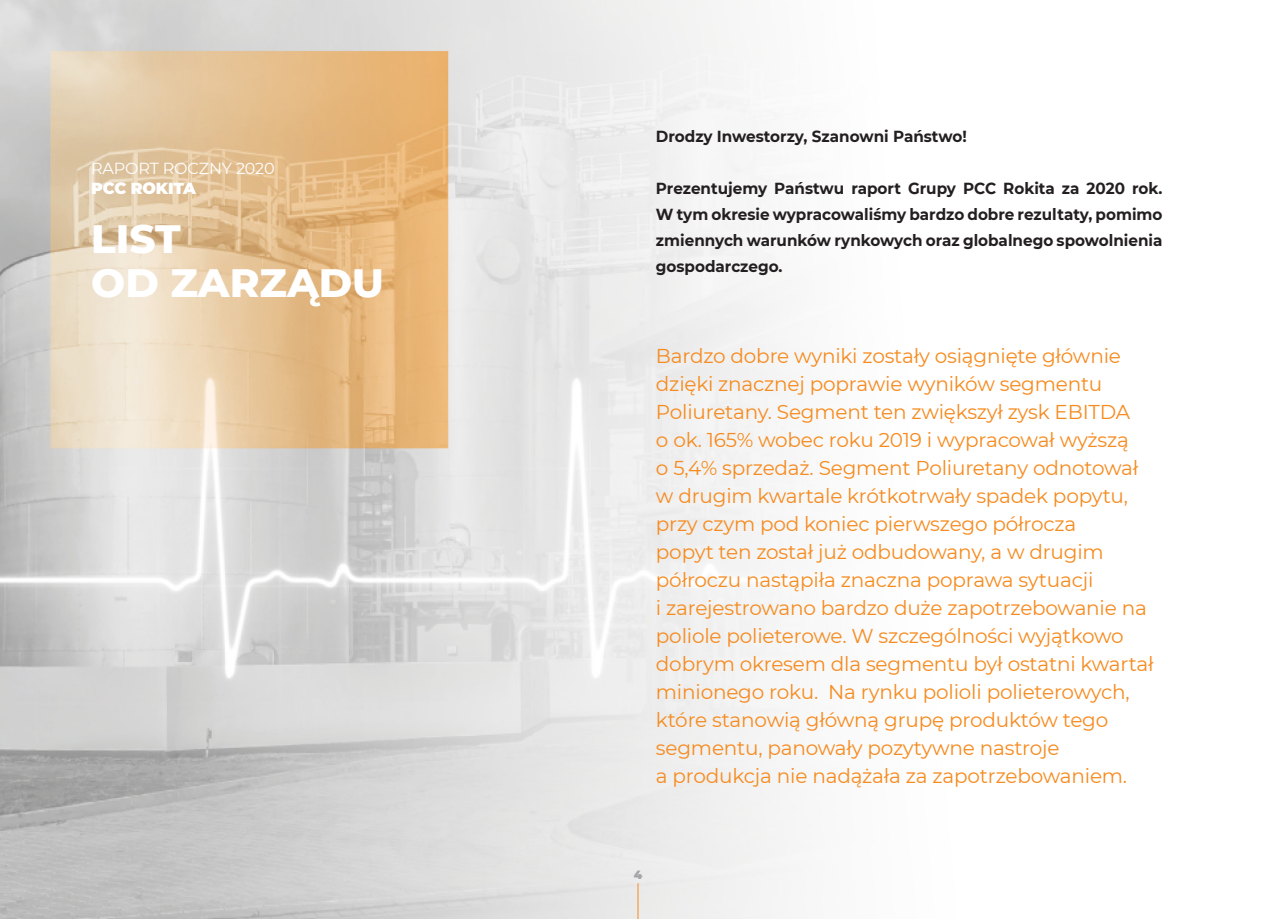
<style>
.page{position:relative;width:1276px;height:919px;background:#fff}
.page>*{position:absolute;margin:0;border:0;box-sizing:border-box;transform-origin:0 0}
.t1{font:800 40.4px/44px "Montserrat";color:#fff}
.t2{font:20px/28px "Montserrat";letter-spacing:-.01em;color:#f68b1f}
.t3{font:700 16px/26px "Montserrat";color:#231f20;text-align:justify;scale:.95 1}
.t4{font:16px "Montserrat";letter-spacing:-.01em;color:#fff}
.t5{font:900 16px "Montserrat";letter-spacing:-.01em;color:#fff}
.t6{font:900 12px "Montserrat";color:#a4a5a9}
</style>
<div class="page">
<img style="left:0;top:0;width:803px;height:918px">
<hr style="left:637px;top:883px;width:1px;height:35px;background:#f68b1f">
<p class="t4" style="left:91px;top:157px;width:185px">RAPORT ROCZNY 2020</p>
<p class="t5" style="left:91px;top:176px;width:106px">PCC ROKITA</p>
<p class="t1" style="left:91px;top:214px;width:294px">LIST<br>OD ZARZĄDU</p>
<p class="t3" style="left:656px;top:123px;width:329px">Drodzy Inwestorzy, Szanowni Państwo!</p>
<p class="t3" style="left:656px;top:175px;width:535px">Prezentujemy Państwu raport Grupy PCC Rokita za 2020 rok.<br>W tym okresie wypracowaliśmy bardzo dobre rezultaty, pomimo zmiennych warunków rynkowych oraz globalnego spowolnienia gospodarczego.</p>
<p class="t2" style="left:656px;top:341px;width:499px">Bardzo dobre wyniki zostały osiągnięte głównie dzięki znacznej poprawie wyników segmentu Poliuretany. Segment ten zwiększył zysk EBITDA<br>o ok. 165% wobec roku 2019 i wypracował wyższą<br>o 5,4% sprzedaż. Segment Poliuretany odnotował w drugim kwartale krótkotrwały spadek popytu, przy czym pod koniec pierwszego półrocza<br>popyt ten został już odbudowany, a w drugim półroczu nastąpiła znaczna poprawa sytuacji<br>i zarejestrowano bardzo duże zapotrzebowanie na poliole polieterowe. W szczególności wyjątkowo dobrym okresem dla segmentu był ostatni kwartał minionego roku. Na rynku polioli polieterowych, które stanowią główną grupę produktów tego segmentu, panowały pozytywne nastroje<br>a produkcja nie nadążała za zapotrzebowaniem.</p>
<p class="t6" style="left:634px;top:865px;width:10px">4</p>
</div>
